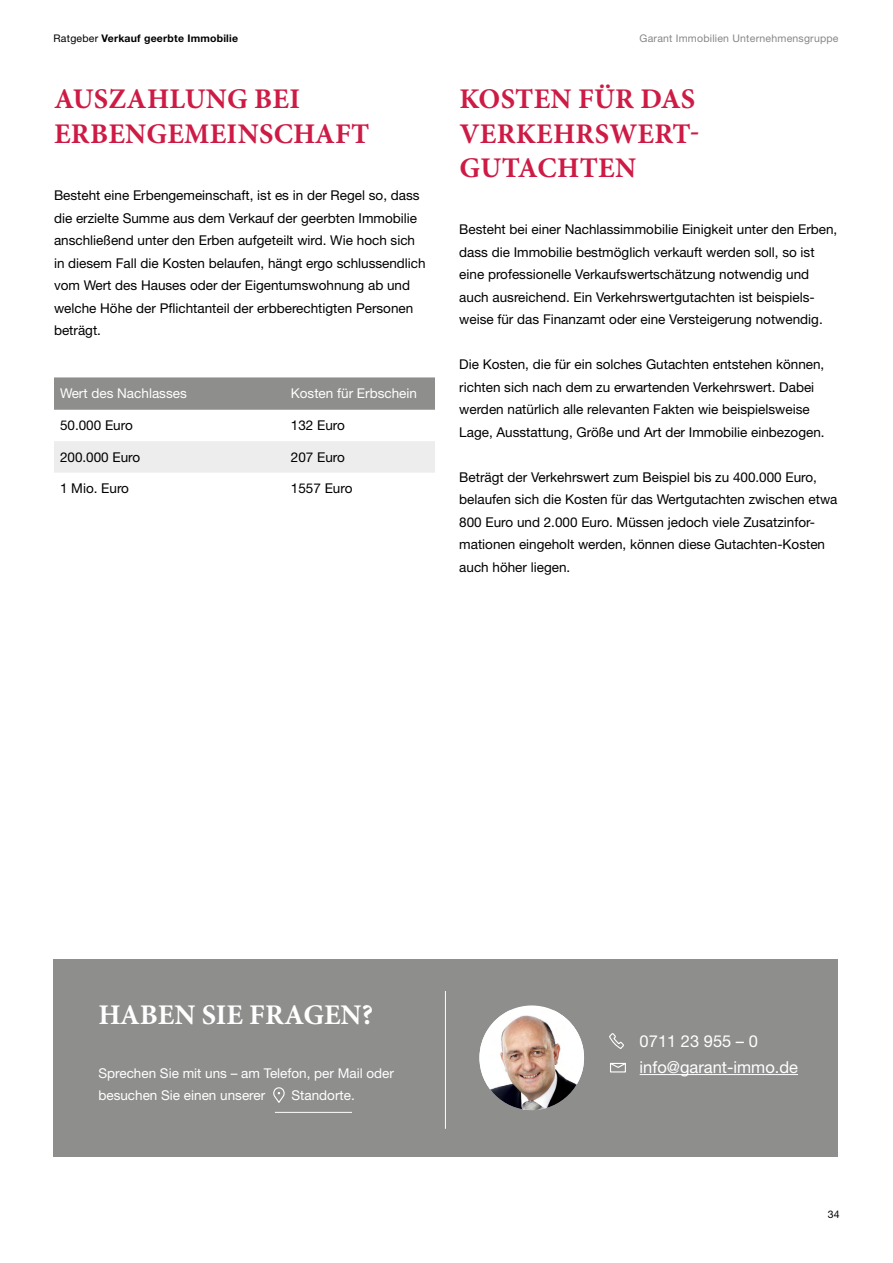
<style>
.page{position:relative;width:893px;height:1263px;background:#fff}
.page>*{position:absolute;margin:0;border:0;box-sizing:border-box;transform-origin:0 0}
.t1{font:700 28.5px/34.2px "Minion Pro";letter-spacing:.01em;color:#cd1b45}
.t2{font:700 28.5px "Minion Pro";color:#fff}
.t3{font:16.5px/25.5px "Helvetica Neue LT Std";color:#fff}
.t4{font:13.5px/22.5px "Helvetica Neue LT Std";color:#000}
.t5{font:13.5px/22.5px "Helvetica Neue LT Std";color:#fff}
.t6{font:10.5px "Helvetica Neue LT Std";letter-spacing:.02em;color:#878787}
.t7{font:700 10.5px "Helvetica Neue LT Std";letter-spacing:.02em;color:#000}
.t8{font:10.5px "Helvetica Neue LT Std";color:#000}
.s1{font-weight:400}
</style>
<div class="page">
<div style="left:54px;top:377px;width:381px;height:33px;background:#8e8e8d"></div>
<div style="left:54px;top:441px;width:381px;height:32px;background:#ededed"></div>
<div style="left:53px;top:959px;width:785px;height:198px;background:#8e8e8d"></div>
<hr style="left:640px;top:1074px;width:158px;height:1px;background:#fff">
<hr style="left:275px;top:1112px;width:77px;height:1px;background:#fff">
<img style="left:479px;top:1010px;width:105px;height:100px">
<hr style="left:445px;top:991px;width:1px;height:138px;background:#fff">
<svg style="left:609px;top:1033px;width:15px;height:16px"></svg>
<svg style="left:610px;top:1062px;width:16px;height:11px"></svg>
<svg style="left:273px;top:1087px;width:12px;height:16px"></svg>
<p class="t7" style="left:54px;top:31px;width:186px"><span class="s1">Ratgeber</span> Verkauf geerbte Immobilie</p>
<p class="t6" style="left:640px;top:32px;width:200px">Garant Immobilien Unternehmensgruppe</p>
<h1 class="t1" style="left:54px;top:82px;width:317px">AUSZAHLUNG BEI<br>ERBENGEMEINSCHAFT</h1>
<h1 class="t1" style="left:459px;top:82px;width:242px">KOSTEN FÜR DAS<br>VERKEHRSWERT-<br>GUTACHTEN</h1>
<p class="t4" style="left:54px;top:184px;width:373px">Besteht eine Erbengemeinschaft, ist es in der Regel so, dass die erzielte Summe aus dem Verkauf der geerbten Immobilie anschließend unter den Erben aufgeteilt wird. Wie hoch sich in diesem Fall die Kosten belaufen, hängt ergo schlussendlich vom Wert des Hauses oder der Eigentumswohnung ab und welche Höhe der Pflichtanteil der erbberechtigten Personen beträgt.</p>
<p class="t4" style="left:459px;top:218px;width:380px">Besteht bei einer Nachlassimmobilie Einigkeit unter den Erben, dass die Immobilie bestmöglich verkauft werden soll, so ist eine professionelle Verkaufswertschätzung notwendig und auch ausreichend. Ein Verkehrswertgutachten ist beispiels&shy;weise für das Finanzamt oder eine Versteigerung notwendig.</p>
<p class="t4" style="left:459px;top:353px;width:367px">Die Kosten, die für ein solches Gutachten entstehen können, richten sich nach dem zu erwartenden Verkehrswert. Dabei werden natürlich alle relevanten Fakten wie beispielsweise Lage, Ausstattung, Größe und Art der Immobilie einbezogen.</p>
<p class="t4" style="left:459px;top:465px;width:380px">Beträgt der Verkehrswert zum Beispiel bis zu 400.000 Euro, belaufen sich die Kosten für das Wertgutachten zwischen etwa 800 Euro und 2.000 Euro. Müssen jedoch viele Zusatzinfor&shy;mationen eingeholt werden, können diese Gutachten-Kosten auch höher liegen.</p>
<p class="t5" style="left:60px;top:382px;width:128px">Wert des Nachlasses</p>
<p class="t5" style="left:291px;top:382px;width:128px">Kosten für Erbschein</p>
<p class="t4" style="left:60px;top:414px;width:74px">50.000 Euro</p>
<p class="t4" style="left:291px;top:414px;width:56px">132 Euro</p>
<p class="t4" style="left:60px;top:445px;width:82px">200.000 Euro</p>
<p class="t4" style="left:291px;top:445px;width:56px">207 Euro</p>
<p class="t4" style="left:60px;top:477px;width:71px">1 Mio. Euro</p>
<p class="t4" style="left:291px;top:477px;width:63px">1557 Euro</p>
<h1 class="t2" style="left:98px;top:995px;width:276px">HABEN SIE FRAGEN?</h1>
<p class="t5" style="left:98px;top:1062px;width:297px">Sprechen Sie mit uns – am Telefon, per Mail oder besuchen Sie einen unserer</p>
<p class="t5" style="left:291px;top:1084px;width:65px">Standorte.</p>
<p class="t3" style="left:640px;top:1028px;width:160px">0711 23 955 – 0 info@garant-immo.de</p>
<p class="t8" style="left:828px;top:1207px;width:13px">34</p>
</div>
